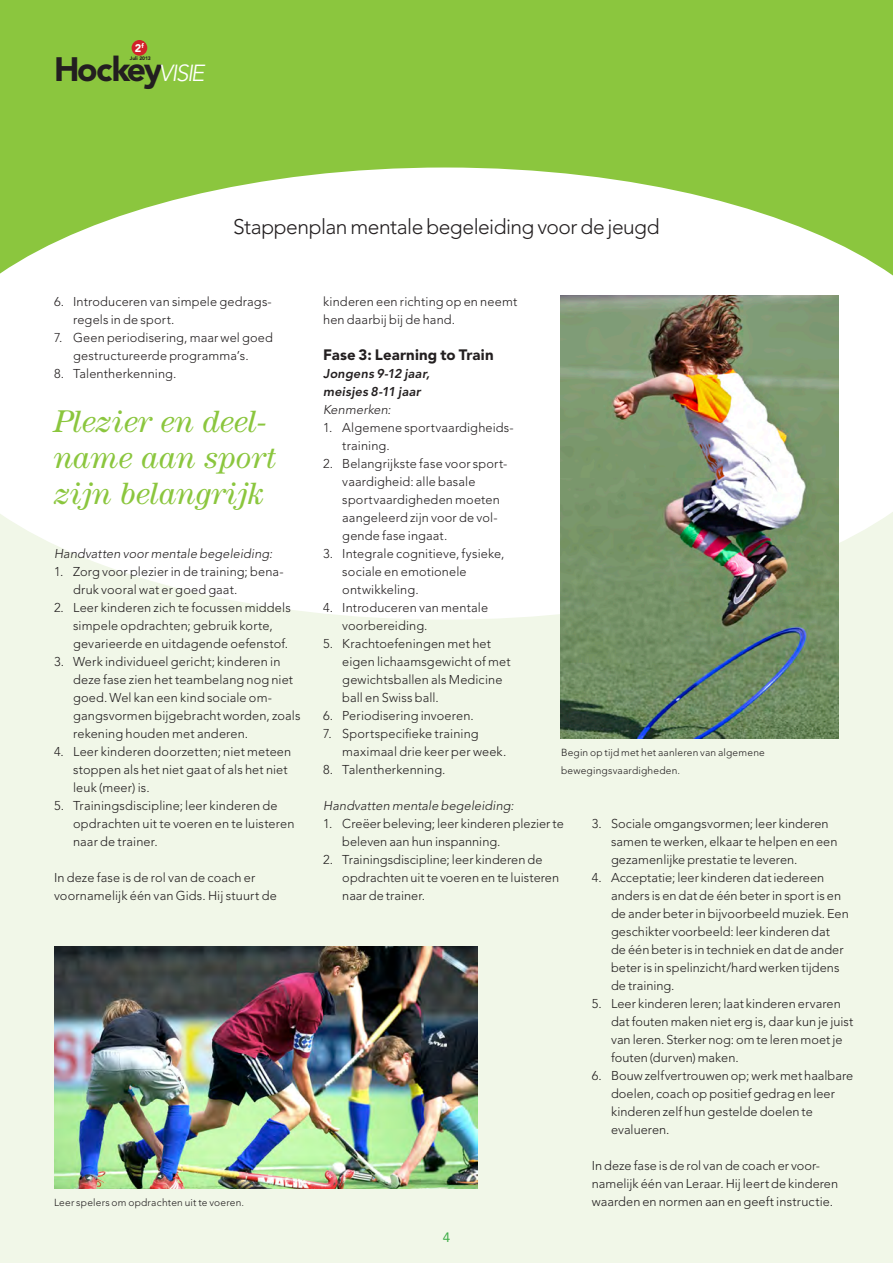
<style>
.page{position:relative;width:893px;height:1263px;background:#f1f7e8}
.page>*{position:absolute;margin:0;border:0;box-sizing:border-box;transform-origin:0 0}
.t1{font:900 33.6px "Avenir LT Std";letter-spacing:-.065em;color:#231f20}
._01_STREAMER{font:italic 31.5px/36px "Century Std";color:#8bc63e}
.t2{font:italic 300 23.1px "Avenir LT Std";letter-spacing:-.07em;color:#fff}
.COVER_KOPREGEL{font:300 21px "Avenir LT Std";letter-spacing:-.025em;color:#231f20}
._05_TUSSENKOP{font:900 15px "Avenir LT Std";letter-spacing:.005em;color:#231f20}
._06_BROOD{font:13.5px "Avenir LT Std";color:#40ae49}
._13_KADERTEKST{font:300 12.75px/18px "Avenir LT Std";letter-spacing:.005em;color:#231f20}
._13_KADERTEKST-2{font:italic 300 12.75px "Avenir LT Std";letter-spacing:.01em;color:#231f20}
._13_KADERTEKST-3{font:italic 800 12.75px/18px "Avenir LT Std";letter-spacing:.015em;color:#231f20}
.t3{font:900 11.1px "Avenir LT Std";color:#fff}
._08_BIJSCHRIFT{font:300 10.2px "Avenir LT Std";letter-spacing:.02em;color:#231f20}
.t4{font:900 5.1px "Avenir LT Std";letter-spacing:-.015em;color:#231f20}
</style>
<div class="page">
<div style="left:0;top:0;width:893px;height:319px;background:#8bc63e"></div>
<svg style="left:0;top:167px;width:893px;height:453px;fill:#fff"></svg>
<div style="left:132px;top:40px;width:15px;height:16px;background:#d1232a;border-radius:50%"></div>
<img style="left:54px;top:946px;width:423px;height:242px">
<img style="left:561px;top:295px;width:278px;height:443px">
<p class="t3" style="left:135px;top:41px;width:11px">2<sup>f</sup></p>
<p class="t1" style="left:54px;top:49px;width:110px">Hockey</p>
<p class="t2" style="left:159px;top:59px;width:47px">VISIE</p>
<p class="t4" style="left:130px;top:55px;width:22px">Juli 2013</p>
<p class="COVER_KOPREGEL" style="left:233px;top:214px;width:428px">Stappenplan mentale begeleiding voor de jeugd</p>
<p class="_13_KADERTEKST" style="left:73px;top:293px;width:200px;text-indent:-19px">6. Introduceren van simpele gedrags&shy;regels in de sport.</p>
<p class="_13_KADERTEKST" style="left:54px;top:329px;width:220px;text-align:center">7. Geen periodisering, maar wel goed gestructureerde programma’s.</p>
<p class="_13_KADERTEKST" style="left:54px;top:365px;width:124px">8. Talentherkenning.</p>
<p class="_01_STREAMER" style="left:54px;top:403px;width:224px">Plezier en deel&shy;name aan sport zijn belangrijk</p>
<p class="_13_KADERTEKST-2" style="left:54px;top:546px;width:220px">Handvatten voor mentale begeleiding:</p>
<p class="_13_KADERTEKST" style="left:73px;top:563px;width:212px;text-indent:-19px">1. Zorg voor plezier in de training; bena&shy;druk vooral wat er goed gaat.</p>
<p class="_13_KADERTEKST" style="left:73px;top:599px;width:219px;text-indent:-19px">2. Leer kinderen zich te focussen middels simpele opdrachten; gebruik korte, gevarieerde en uitdagende oefenstof.</p>
<p class="_13_KADERTEKST" style="left:73px;top:653px;width:229px;text-indent:-19px">3. Werk individueel gericht; kinderen in deze fase zien het teambelang nog niet goed. Wel kan een kind sociale om&shy;gangsvormen bijgebracht worden, zoals rekening houden met anderen.</p>
<p class="_13_KADERTEKST" style="left:73px;top:743px;width:220px;text-indent:-19px">4. Leer kinderen doorzetten; niet meteen stoppen als het niet gaat of als het niet leuk (meer) is.</p>
<p class="_13_KADERTEKST" style="left:73px;top:797px;width:223px;text-indent:-19px">5. Trainingsdiscipline; leer kinderen de opdrachten uit te voeren en te luisteren naar de trainer.</p>
<p class="_13_KADERTEKST" style="left:54px;top:869px;width:224px">In deze fase is de rol van de coach er voornamelijk één van Gids. Hij stuurt de</p>
<p class="_08_BIJSCHRIFT" style="left:54px;top:1196px;width:192px">Leer spelers om opdrachten uit te voeren.</p>
<p class="_13_KADERTEKST" style="left:323px;top:293px;width:196px">kinderen een richting op en neemt hen daarbij bij de hand.</p>
<p class="_05_TUSSENKOP" style="left:323px;top:346px;width:172px">Fase 3: Learning to Train</p>
<p class="_13_KADERTEKST-3" style="left:323px;top:365px;width:108px">Jongens 9-12 jaar, meisjes 8-11 jaar</p>
<p class="_13_KADERTEKST-2" style="left:323px;top:402px;width:69px">Kenmerken:</p>
<p class="_13_KADERTEKST" style="left:342px;top:419px;width:173px;text-indent:-19px">1. Algemene sportvaardigheids&shy;training.</p>
<p class="_13_KADERTEKST" style="left:342px;top:455px;width:167px;text-indent:-19px">2. Belangrijkste fase voor sport&shy;vaardigheid: alle basale</p>
<p class="_13_KADERTEKST" style="left:342px;top:491px;width:159px">sportvaardigheden moeten aangeleerd zijn voor de vol&shy;gende fase ingaat.</p>
<p class="_13_KADERTEKST" style="left:342px;top:545px;width:164px;text-indent:-19px">3. Integrale cognitieve, fysieke, sociale en emotionele ontwikkeling.</p>
<p class="_13_KADERTEKST" style="left:342px;top:599px;width:147px;text-indent:-19px">4. Introduceren van mentale voorbereiding.</p>
<p class="_13_KADERTEKST" style="left:342px;top:635px;width:170px;text-indent:-19px">5. Krachtoefeningen met het eigen lichaamsgewicht of met gewichtsballen als Medicine ball en Swiss ball.</p>
<p class="_13_KADERTEKST" style="left:323px;top:707px;width:152px">6. Periodisering invoeren.</p>
<p class="_13_KADERTEKST" style="left:342px;top:725px;width:166px;text-indent:-19px">7. Sportspecifieke training maximaal drie keer per week.</p>
<p class="_13_KADERTEKST" style="left:323px;top:761px;width:124px">8. Talentherkenning.</p>
<p class="_13_KADERTEKST-2" style="left:323px;top:798px;width:192px">Handvatten mentale begeleiding:</p>
<p class="_13_KADERTEKST" style="left:342px;top:815px;width:223px;text-indent:-19px">1. Creëer beleving; leer kinderen plezier te beleven aan hun inspanning.</p>
<p class="_13_KADERTEKST" style="left:342px;top:851px;width:218px;text-indent:-19px">2. Trainingsdiscipline; leer kinderen de opdrachten uit te voeren en te luisteren naar de trainer.</p>
<p class="_08_BIJSCHRIFT" style="left:561px;top:746px;width:205px">Begin op tijd met het aanleren van algemene</p>
<p class="_08_BIJSCHRIFT" style="left:561px;top:764px;width:121px">bewegingsvaardigheden.</p>
<p class="_13_KADERTEKST" style="left:611px;top:815px;width:228px;text-indent:-19px">3. Sociale omgangsvormen; leer kinderen samen te werken, elkaar te helpen en een gezamenlijke prestatie te leveren.</p>
<p class="_13_KADERTEKST" style="left:611px;top:869px;width:239px;text-indent:-19px">4. Acceptatie; leer kinderen dat iedereen anders is en dat de één beter in sport is en de ander beter in bijvoorbeeld muziek. Een geschikter voorbeeld: leer kinderen dat<br>de één beter is in techniek en dat de ander beter is in spelinzicht/hard werken tijdens de training.</p>
<p class="_13_KADERTEKST" style="left:611px;top:995px;width:244px;text-indent:-19px">5. Leer kinderen leren; laat kinderen ervaren dat fouten maken niet erg is, daar kun je juist van leren. Sterker nog: om te leren moet je fouten (durven) maken.</p>
<p class="_13_KADERTEKST" style="left:611px;top:1067px;width:244px;text-indent:-19px">6. Bouw zelfvertrouwen op; werk met haalbare doelen, coach op positief gedrag en leer kinderen zelf hun gestelde doelen te evalueren.</p>
<p class="_13_KADERTEKST" style="left:592px;top:1157px;width:248px">In deze fase is de rol van de coach er voor&shy;namelijk één van Leraar. Hij leert de kinderen waarden en normen aan en geeft instructie.</p>
<p class="_06_BROOD" style="left:443px;top:1229px;width:9px">4</p>
</div>
